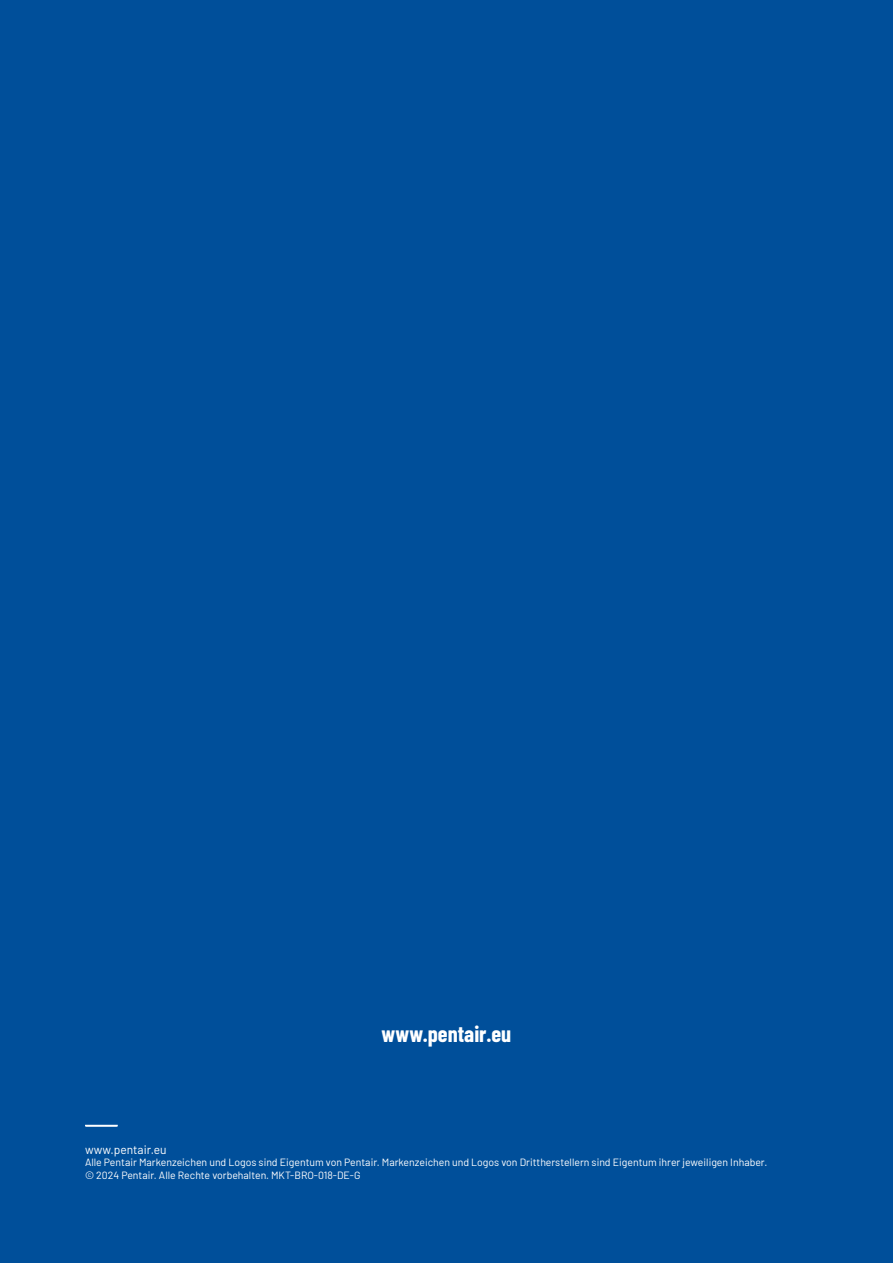
<style>
.page{position:relative;width:893px;height:1263px;background:#004f9a}
.page>*{position:absolute;margin:0;border:0;box-sizing:border-box;transform-origin:0 0}
.t1{font:700 22.5px "Barlow Condensed";color:#fff}
.t2{font:12px "Barlow";color:#fff}
.t3{font:10.5px/12.6px "Barlow";color:#fff}
</style>
<div class="page">
<div style="left:85px;top:1125px;width:33px;height:1px;border:2px solid #fff"></div>
<h1 class="t1" style="left:382px;top:1018px;width:131px">www.pentair.eu</h1>
<p class="t2" style="left:85px;top:1141px;width:83px">www.pentair.eu</p>
<p class="t3" style="left:85px;top:1155px;width:684px">Alle Pentair Markenzeichen und Logos sind Eigentum von Pentair. Markenzeichen und Logos von Drittherstellern sind Eigentum ihrer jeweiligen Inhaber. © 2024 Pentair. Alle Rechte vorbehalten. MKT-BRO-018-DE-G</p>
</div>
